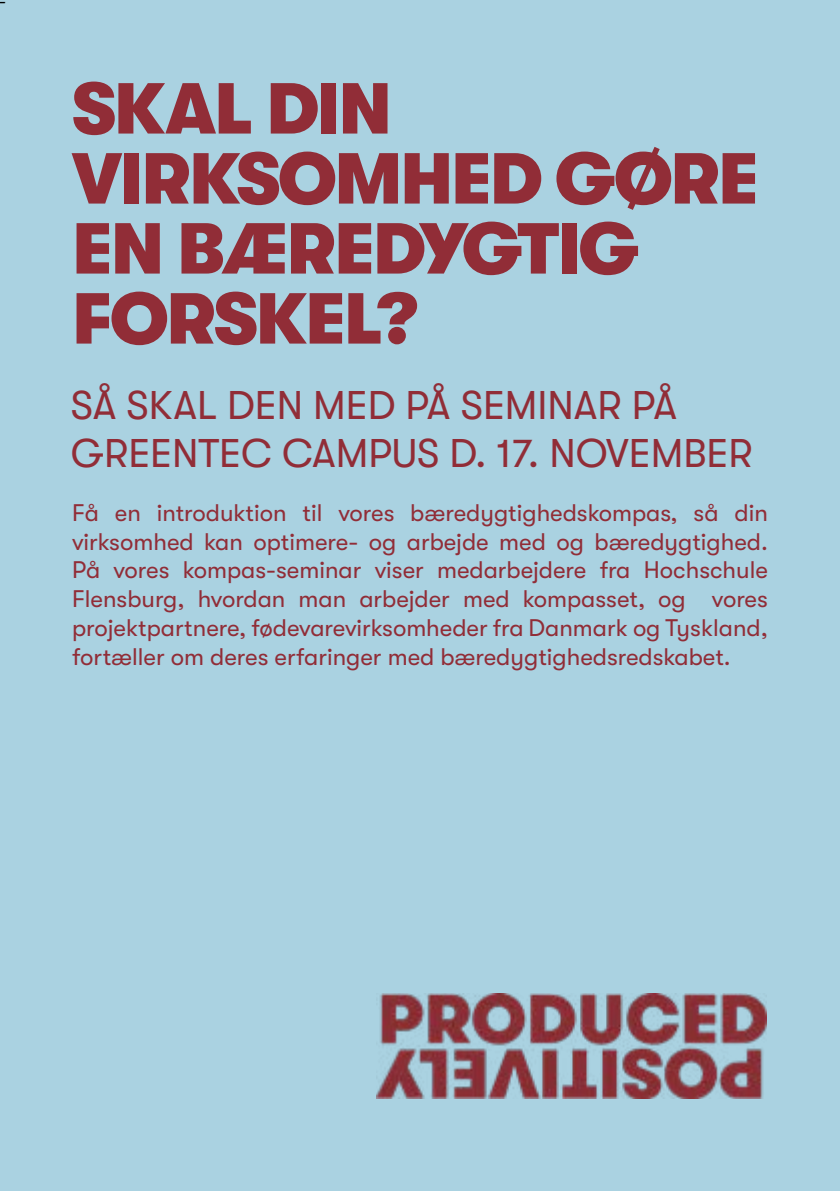
<style>
.page{position:relative;width:840px;height:1191px;background:#fff}
.page>*{position:absolute;margin:0;border:0;box-sizing:border-box;transform-origin:0 0}
.t1{font:900 72px/70px "GT Walsheim Pro";letter-spacing:-.03em;color:#912d37}
.t2{font:40px/48px "GT Walsheim Pro";color:#912d37}
.t3{font:24px/28.8px "GT Walsheim Pro";color:#912d37;text-align:justify}
.t4{font:24px "Minion Pro";color:#000}
</style>
<div class="page">
<div style="left:0;top:0;width:839px;height:1191px;background:#aad2e1"></div>
<img style="left:376px;top:993px;width:389px;height:105px">
<p class="t4" style="left:-1px;top:-16px;width:10px">-</p>
<h1 class="t1" style="left:72px;top:74px;width:688px">SKAL DIN<br>VIRKSOMHED GØRE<br>EN BÆREDYGTIG<br>FORSKEL?</h1>
<h2 class="t2" style="left:71px;top:382px;width:683px">SÅ SKAL DEN MED PÅ SEMINAR PÅ<br>GREENTEC CAMPUS D. 17. NOVEMBER</h2>
<p class="t3" style="left:72px;top:498px;width:697px">Få en introduktion til vores bæredygtighedskompas, så din virksomhed kan optimere- og arbejde med og bæredygtighed.<br>På vores kompas-seminar viser medarbejdere fra Hochschule Flensburg, hvordan man arbejder med kompasset, og vores projektpartnere, fødevarevirksomheder fra Danmark og Tyskland, fortæller om deres erfaringer med bæredygtighedsredskabet.</p>
</div>
